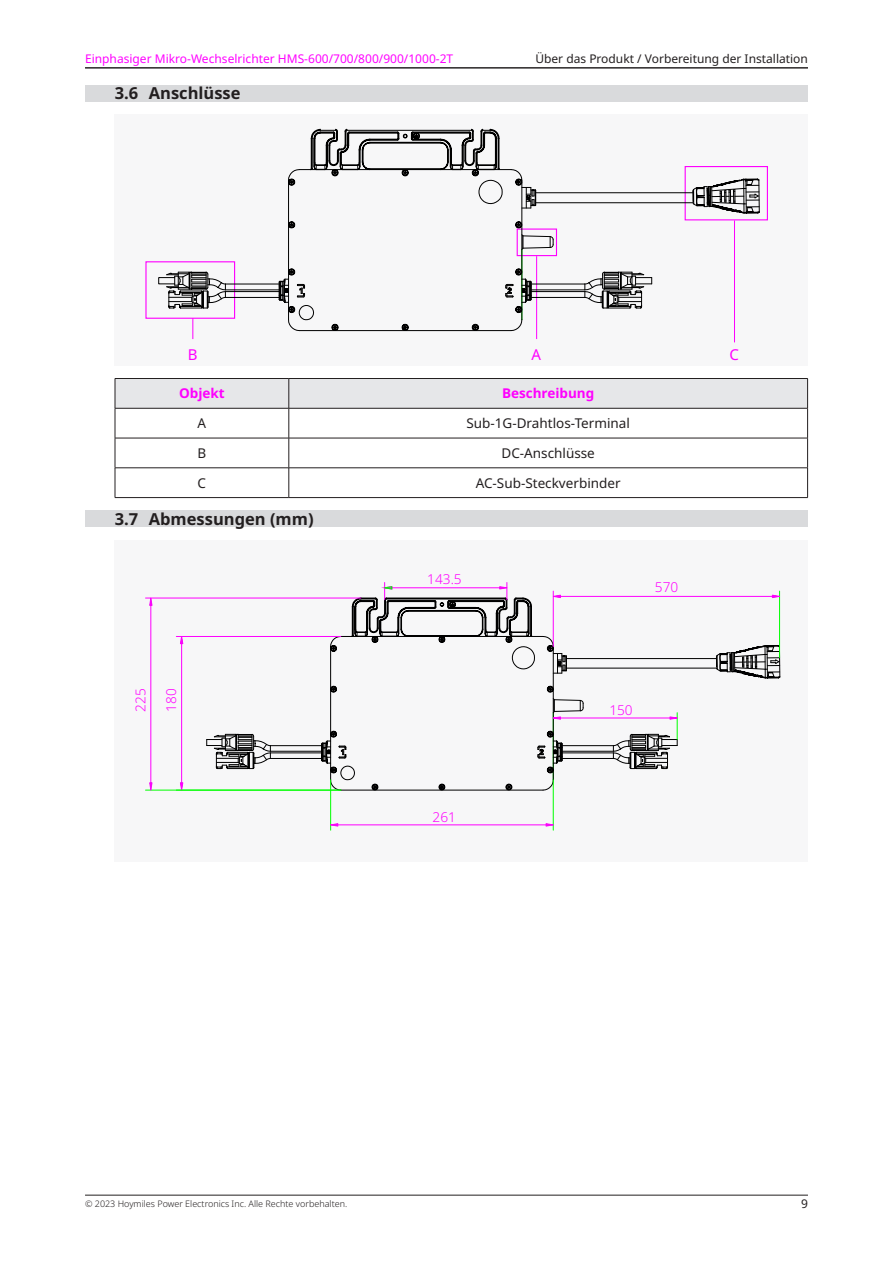
<style>
.page{position:relative;width:893px;height:1263px;background:#fff}
.page>*{position:absolute;margin:0;border:0;box-sizing:border-box;transform-origin:0 0}
.t1{font:700 16.5px "Noto Sans";color:#231f20}
.t2{font:15px "Noto Sans";color:#f0f}
.t3{font:300 13.65px "Noto Sans";color:#f0f}
.t4{font:13.5px "Noto Sans";color:#231f20}
.t5{font:700 13.5px "Noto Sans";color:#f0f}
.t6{font:12px "Noto Sans";color:#f0f}
.t7{font:12px "Noto Sans";color:#231f20}
.t8{font:300 9px "Noto Sans";color:#231f20}
</style>
<div class="page">
<hr style="left:85px;top:1195px;width:723px;height:1px;background:#231f20">
<hr style="left:85px;top:68px;width:723px;height:1px;background:#231f20">
<div style="left:85px;top:85px;width:723px;height:17px;background:#d9dadc"></div>
<div style="left:85px;top:510px;width:723px;height:17px;background:#d9dadc"></div>
<div style="left:115px;top:115px;width:693px;height:251px;background:#f7f7f8"></div>
<hr style="left:734px;top:220px;width:1px;height:122px;background:#f0f">
<div style="left:685px;top:166px;width:83px;height:54px;border:1px solid #f0f"></div>
<svg style="left:166px;top:129px;width:592px;height:210px"></svg>
<svg style="left:178px;top:185px;width:554px;height:100px"></svg>
<svg style="left:115px;top:378px;width:693px;height:30px;background:#dddee0"></svg>
<hr style="left:115px;top:408px;width:174px;height:1px;background:#231f20">
<hr style="left:115px;top:408px;width:1px;height:30px;background:#231f20">
<hr style="left:289px;top:408px;width:519px;height:1px;background:#231f20">
<hr style="left:289px;top:408px;width:1px;height:30px;background:#231f20">
<hr style="left:807px;top:408px;width:1px;height:30px;background:#231f20">
<hr style="left:115px;top:438px;width:174px;height:1px;background:#231f20">
<hr style="left:115px;top:438px;width:1px;height:30px;background:#231f20">
<hr style="left:289px;top:438px;width:519px;height:1px;background:#231f20">
<hr style="left:289px;top:438px;width:1px;height:30px;background:#231f20">
<hr style="left:807px;top:438px;width:1px;height:30px;background:#231f20">
<hr style="left:115px;top:467px;width:174px;height:1px;background:#231f20">
<svg style="left:115px;top:468px;width:1px;height:29px"></svg>
<hr style="left:289px;top:467px;width:519px;height:1px;background:#231f20">
<svg style="left:289px;top:468px;width:1px;height:29px"></svg>
<svg style="left:807px;top:468px;width:1px;height:29px"></svg>
<hr style="left:115px;top:497px;width:174px;height:1px;background:#231f20">
<hr style="left:289px;top:497px;width:519px;height:1px;background:#231f20">
<div style="left:115px;top:540px;width:693px;height:321px;background:#f7f7f8"></div>
<hr style="left:176px;top:636px;width:165px;height:1px;background:#f0f">
<hr style="left:181px;top:644px;width:1px;height:139px;background:#f0f">
<svg style="left:180px;top:637px;width:3px;height:7px"></svg>
<svg style="left:180px;top:782px;width:3px;height:8px"></svg>
<hr style="left:145px;top:790px;width:196px;height:1px;background:#0f0">
<hr style="left:145px;top:598px;width:216px;height:1px;background:#f0f">
<hr style="left:151px;top:605px;width:1px;height:178px;background:#f0f">
<svg style="left:150px;top:782px;width:2px;height:9px"></svg>
<svg style="left:150px;top:597px;width:2px;height:8px"></svg>
<hr style="left:330px;top:780px;width:1px;height:50px;background:#0f0">
<hr style="left:553px;top:780px;width:1px;height:50px;background:#0f0">
<hr style="left:338px;top:825px;width:208px;height:1px;background:#f0f">
<svg style="left:330px;top:823px;width:8px;height:3px"></svg>
<svg style="left:546px;top:823px;width:8px;height:3px"></svg>
<svg style="left:207px;top:582px;width:574px;height:205px"></svg>
<p class="t6" style="left:85px;top:54px;width:370px">Einphasiger Mikro-Wechselrichter HMS-600/700/800/900/1000-2T</p>
<p class="t7" style="left:535px;top:51px;width:274px">Über das Produkt / Vorbereitung der Installation</p>
<p class="t1" style="left:115px;top:87px;width:127px">3.6 Anschlüsse</p>
<p class="t2" style="left:531px;top:348px;width:11px">A</p>
<p class="t2" style="left:188px;top:348px;width:11px">B</p>
<p class="t5" style="left:179px;top:388px;width:47px">Objekt</p>
<p class="t5" style="left:502px;top:388px;width:94px">Beschreibung</p>
<p class="t4" style="left:198px;top:418px;width:10px">A</p>
<p class="t4" style="left:466px;top:414px;width:165px">Sub-1G-Drahtlos-Terminal</p>
<p class="t4" style="left:198px;top:447px;width:10px">B</p>
<p class="t4" style="left:501px;top:447px;width:95px">DC-Anschlüsse</p>
<p class="t4" style="left:198px;top:477px;width:10px">C</p>
<p class="t4" style="left:476px;top:473px;width:146px">AC-Sub-Steckverbinder</p>
<p class="t1" style="left:115px;top:512px;width:200px">3.7 Abmessungen (mm)</p>
<p class="t3" style="left:427px;top:573px;width:36px">143.5</p>
<p class="t3" style="left:655px;top:582px;width:25px">570</p>
<p class="t3" style="left:135px;top:712px;width:25px;rotate:-90deg">225</p>
<p class="t3" style="left:166px;top:712px;width:25px;rotate:-90deg">180</p>
<p class="t3" style="left:609px;top:704px;width:25px">150</p>
<p class="t3" style="left:433px;top:811px;width:25px">261</p>
<p class="t2" style="left:729px;top:348px;width:11px">C</p>
<p class="t8" style="left:85px;top:1200px;width:264px">© 2023 Hoymiles Power Electronics Inc. Alle Rechte vorbehalten.</p>
<p class="t7" style="left:801px;top:1195px;width:8px">9</p>
</div>
